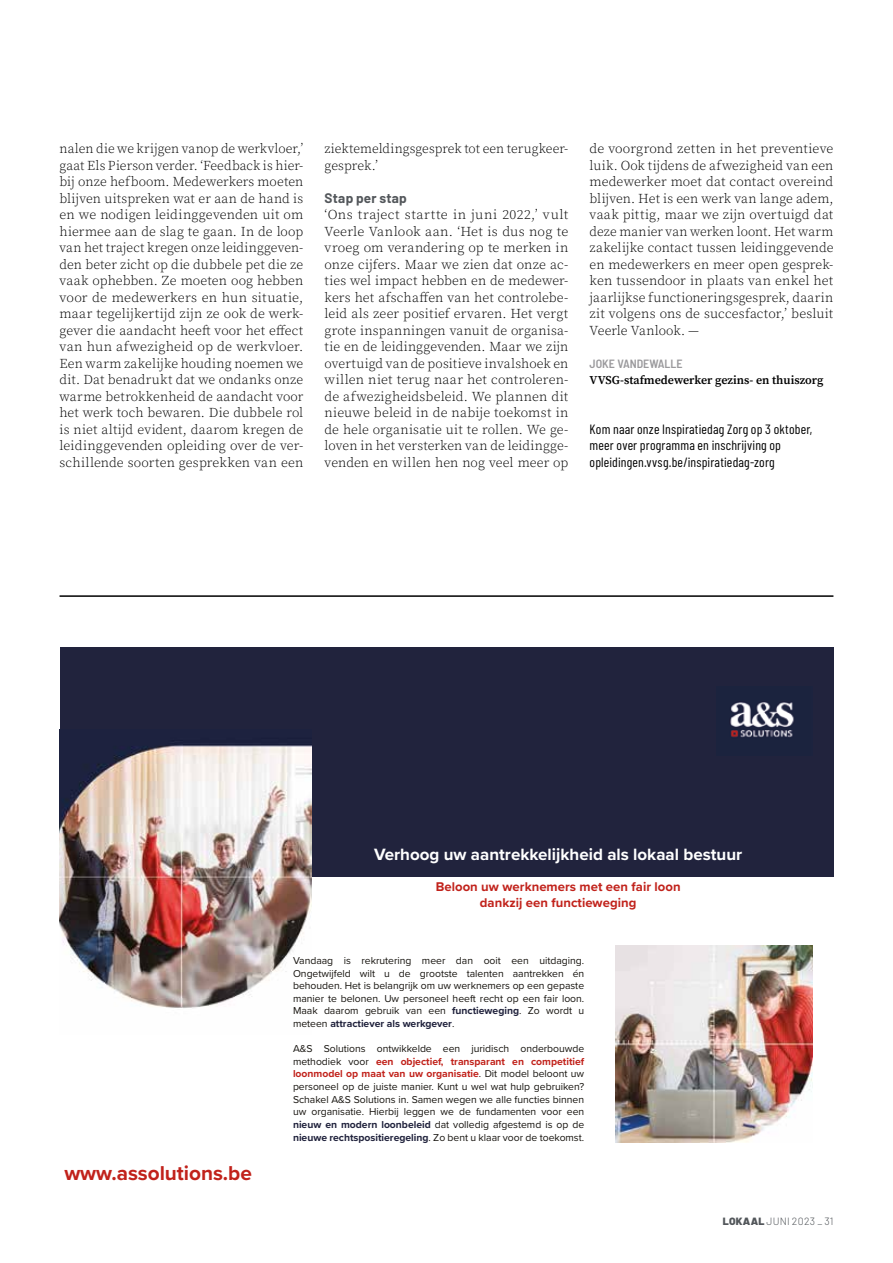
<style>
.page{position:relative;width:893px;height:1263px;background:#fff}
.page>*{position:absolute;margin:0;border:0;box-sizing:border-box;transform-origin:0 0}
.t1{font:700 20.85px "Proxima Nova";color:#c1221b}
.t2{font:700 16.95px "Proxima Nova";color:#fff}
.t3{font:300 13.5px/16.5px "Source Serif Pro";letter-spacing:.005em;color:#000;text-align:justify}
.t4{font:13.5px/16.5px "Barlow Condensed";letter-spacing:.015em;color:#000}
.t5{font:700 13.5px "Barlow";letter-spacing:.02em;color:#53575b}
.t6{font:700 13.05px/16px "Proxima Nova";letter-spacing:.005em;color:#c1221b;text-align:center}
.t7{font:600 12px "Source Serif Pro";color:#000}
.t8{font:600 semi-condensed 12px "Barlow";color:#9a999c}
.t9{font:300 10.5px "Barlow";letter-spacing:.02em;color:#53575b}
.t10{font:10.35px/12.6px "Proxima Nova";color:#17140f;text-align:justify}
.s1{font-weight:700;color:#21233d}
.s2{font-weight:700;color:#c1221b}
.s3{font-weight:900}
</style>
<div class="page">
<div style="left:60px;top:647px;width:773px;height:230px;background:#21233d"></div>
<img style="left:616px;top:945px;width:196px;height:197px">
<img style="left:730px;top:702px;width:64px;height:36px">
<img style="left:60px;top:740px;width:252px;height:268px">
<hr style="left:60px;top:595px;width:773px;height:2px;background:#000">
<p class="t3" style="left:60px;top:140px;width:245px">nalen die we krijgen vanop de werkvloer,’ gaat Els Pierson verder. ‘Feedback is hier&shy;bij onze hefboom. Medewerkers moeten blijven uitspreken wat er aan de hand is en we nodigen leidinggevenden uit om hiermee aan de slag te gaan. In de loop van het traject kregen onze leidinggeven&shy;den beter zicht op die dubbele pet die ze vaak ophebben. Ze moeten oog hebben voor de medewerkers en hun situatie, maar tegelijkertijd zijn ze ook de werk&shy;gever die aandacht heeft voor het effect van hun afwezigheid op de werkvloer.<br>Een warm zakelijke houding noemen we dit. Dat benadrukt dat we ondanks onze warme betrokkenheid de aandacht voor het werk toch bewaren. Die dubbele rol is niet altijd evident, daarom kregen de leidinggevenden opleiding over de ver&shy;schillende soorten gesprekken van een</p>
<p class="t3" style="left:325px;top:140px;width:245px">ziektemeldingsgesprek tot een terugkeer&shy;gesprek.’</p>
<p class="t5" style="left:325px;top:188px;width:84px">Stap per stap</p>
<p class="t3" style="left:325px;top:206px;width:245px">‘Ons traject startte in juni 2022,’ vult Veerle Vanlook aan. ‘Het is dus nog te vroeg om verandering op te merken in onze cijfers. Maar we zien dat onze ac&shy;ties wel impact hebben en de medewer&shy;kers het afschaffen van het controlebe&shy;leid als zeer positief ervaren. Het vergt grote inspanningen vanuit de organisa&shy;tie en de leidinggevenden. Maar we zijn overtuigd van de positieve invalshoek en willen niet terug naar het controleren&shy;de afwezigheidsbeleid. We plannen dit nieuwe beleid in de nabije toekomst in de hele organisatie uit te rollen. We ge&shy;loven in het versterken van de leidingge&shy;venden en willen hen nog veel meer op</p>
<p class="t3" style="left:590px;top:140px;width:245px">de voorgrond zetten in het preventieve luik. Ook tijdens de afwezigheid van een medewerker moet dat contact overeind blijven. Het is een werk van lange adem, vaak pittig, maar we zijn overtuigd dat deze manier van werken loont. Het warm zakelijke contact tussen leidinggevende en medewerkers en meer open gesprek&shy;ken tussendoor in plaats van enkel het jaarlijkse functioneringsgesprek, daarin zit volgens ons de succesfactor,’ besluit Veerle Vanlook. —</p>
<p class="t8" style="left:590px;top:356px;width:94px">JOKE VANDEWALLE</p>
<p class="t7" style="left:590px;top:372px;width:235px">VVSG-stafmedewerker gezins- en thuiszorg</p>
<p class="t4" style="left:590px;top:420px;width:224px">Kom naar onze Inspiratiedag Zorg op 3 oktober, meer over programma en inschrijving op opleidingen.vvsg.be/inspiratiedag-zorg</p>
<p class="t2" style="left:374px;top:847px;width:370px">Verhoog uw aantrekkelijkheid als lokaal bestuur</p>
<p class="t6" style="left:436px;top:879px;width:246px">Beloon uw werknemers met een fair loon dankzij een functieweging</p>
<h1 class="t1" style="left:64px;top:1165px;width:189px">www.assolutions.be</h1>
<p class="t10" style="left:293px;top:955px;width:293px">Vandaag is rekrutering meer dan ooit een uitdaging.<br>Ongetwijfeld wilt u de grootste talenten aantrekken én behouden. Het is belangrijk om uw werknemers op een gepaste manier te belonen. Uw personeel heeft recht op een fair loon.<br>Maak daarom gebruik van een <span class="s1">functieweging</span>. Zo wordt u meteen <span class="s1">attractiever als werkgever</span>.</p>
<p class="t10" style="left:293px;top:1043px;width:293px">A&amp;S Solutions ontwikkelde een juridisch onderbouwde methodiek voor <span class="s2">een objectief, transparant en competitief loonmodel op maat van uw organisatie</span>. Dit model beloont uw personeel op de juiste manier. Kunt u wel wat hulp gebruiken?<br>Schakel A&amp;S Solutions in. Samen wegen we alle functies binnen uw organisatie. Hierbij leggen we de fundamenten voor een <span class="s1">nieuw en modern loonbeleid</span> dat volledig afgestemd is op de <span class="s1">nieuwe rechtspositieregeling</span>. Zo bent u klaar voor de toekomst.</p>
<p class="t9" style="left:723px;top:1213px;width:112px"><span class="s3">LOKAAL</span> JUNI 2023 _ 31</p>
</div>
